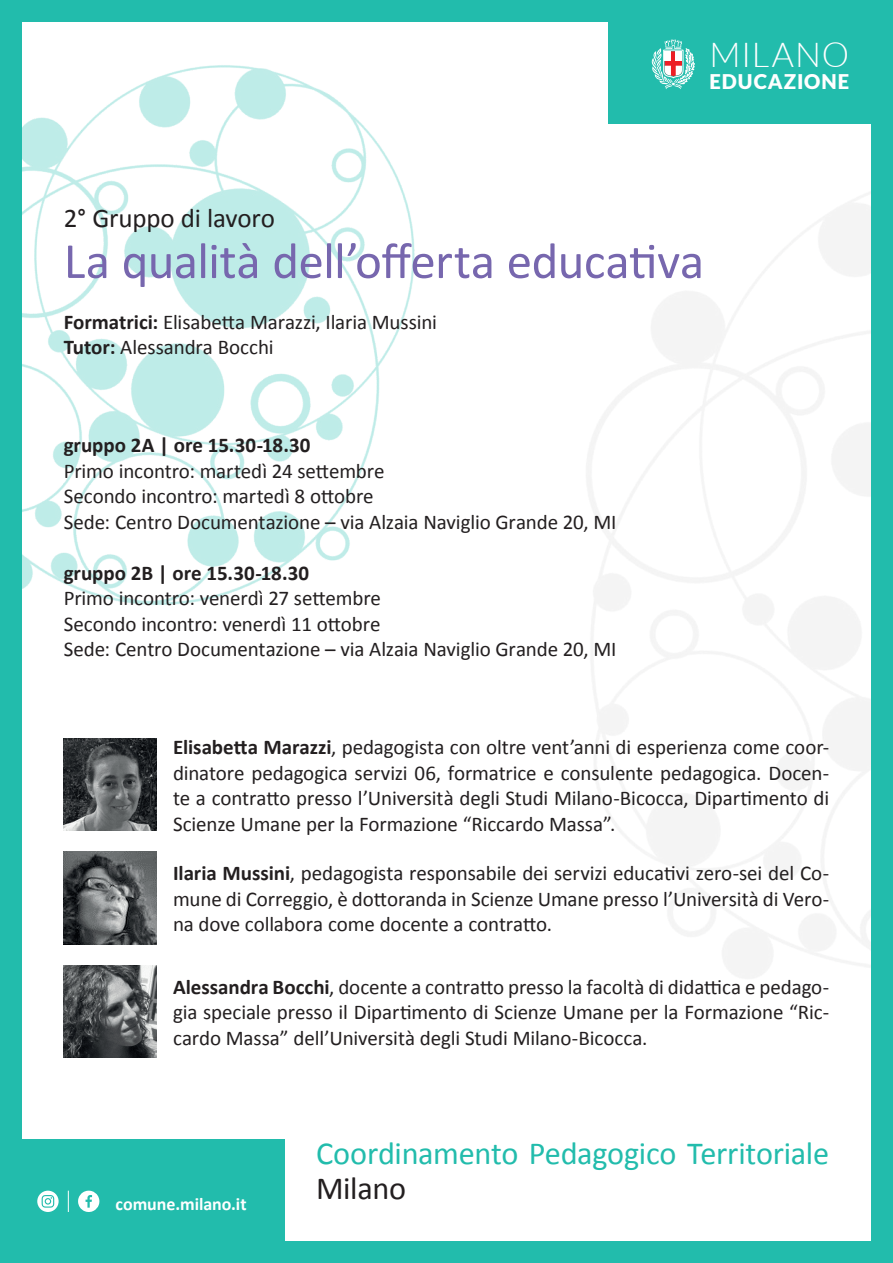
<style>
.page{position:relative;width:893px;height:1263px;background:#fff}
.page>*{position:absolute;margin:0;border:0;box-sizing:border-box;transform-origin:0 0}
.t1{font:51px "Calibri";letter-spacing:-.01em;color:#7767ae}
.t2{font:300 34.35px "Lato";letter-spacing:.025em;color:#fff}
.t3{font:32.25px "Calibri";letter-spacing:-.01em;color:#22bcac}
.t4{font:32.25px "Calibri";letter-spacing:-.01em;color:#231f20}
.t5{font:27px "Calibri";letter-spacing:-.01em;color:#231f20}
.t6{font:21px/25.5px "Calibri";letter-spacing:-.005em;color:#231f20}
.t7{font:700 21px "Calibri";color:#231f20}
.t8{font:900 20.25px "Lato";letter-spacing:.045em;color:#fff}
.t9{font:700 18px "Calibri";letter-spacing:-.005em;color:#fff}
.s1{font-weight:700}
</style>
<div class="page">
<img style="left:21px;top:64px;width:394px;height:543px">
<img style="left:586px;top:166px;width:286px;height:814px">
<img style="left:64px;top:852px;width:92px;height:92px">
<img style="left:64px;top:965px;width:92px;height:92px">
<img style="left:64px;top:738px;width:92px;height:92px">
<div style="left:0;top:0;width:893px;height:21px;background:#22bcac"></div>
<div style="left:0;top:1242px;width:893px;height:21px;background:#22bcac"></div>
<div style="left:0;top:0;width:21px;height:1263px;background:#22bcac"></div>
<div style="left:872px;top:0;width:21px;height:1263px;background:#22bcac"></div>
<div style="left:0;top:1140px;width:285px;height:123px;background:#22bcac"></div>
<svg style="left:37px;top:1191px;width:22px;height:21px"></svg>
<svg style="left:78px;top:1191px;width:21px;height:21px"></svg>
<svg style="left:68px;top:1191px;width:1px;height:21px"></svg>
<div style="left:608px;top:0;width:285px;height:123px;background:#22bcac"></div>
<svg style="left:652px;top:39px;width:43px;height:50px"></svg>
<h2 class="t2" style="left:709px;top:36px;width:141px">MILANO</h2>
<p class="t8" style="left:709px;top:70px;width:141px">EDUCAZIONE</p>
<p class="t5" style="left:64px;top:199px;width:213px">2° Gruppo di lavoro</p>
<h1 class="t1" style="left:64px;top:226px;width:642px">La qualità dell’offerta educativa</h1>
<p class="t6" style="left:64px;top:309px;width:375px"><span class="s1">Formatrici:</span> Elisabetta Marazzi, Ilaria Mussini<br><span class="s1">Tutor:</span> Alessandra Bocchi</p>
<p class="t7" style="left:64px;top:430px;width:248px">gruppo 2A | ore 15.30-18.30</p>
<p class="t6" style="left:64px;top:457px;width:554px">Primo incontro: martedì 24 settembre<br>Secondo incontro: martedì 8 ottobre<br>Sede: Centro Documentazione – via Alzaia Naviglio Grande 20, MI</p>
<p class="t7" style="left:64px;top:558px;width:247px">gruppo 2B | ore 15.30-18.30</p>
<p class="t6" style="left:64px;top:585px;width:554px">Primo incontro: venerdì 27 settembre<br>Secondo incontro: venerdì 11 ottobre<br>Sede: Centro Documentazione – via Alzaia Naviglio Grande 20, MI</p>
<p class="t6" style="left:173px;top:734px;width:658px;text-align:justify"><span class="s1">Elisabetta Marazzi</span>, pedagogista con oltre vent’anni di esperienza come coor&shy;dinatore pedagogica servizi 06, formatrice e consulente pedagogica. Docen&shy;te a contratto presso l’Università degli Studi Milano-Bicocca, Dipartimento di Scienze Umane per la Formazione “Riccardo Massa”.</p>
<p class="t6" style="left:173px;top:860px;width:658px;text-align:justify"><span class="s1">Ilaria Mussini</span>, pedagogista responsabile dei servizi educativi zero-sei del Co&shy;mune di Correggio, è dottoranda in Scienze Umane presso l’Università di Vero&shy;na dove collabora come docente a contratto.</p>
<p class="t6" style="left:173px;top:973px;width:658px;text-align:justify"><span class="s1">Alessandra Bocchi</span>, docente a contratto presso la facoltà di didattica e pedago&shy;gia speciale presso il Dipartimento di Scienze Umane per la Formazione “Ric&shy;cardo Massa” dell’Università degli Studi Milano-Bicocca.</p>
<p class="t9" style="left:116px;top:1191px;width:133px">comune.milano.it</p>
<h3 class="t3" style="left:316px;top:1131px;width:515px">Coordinamento Pedagogico Territoriale</h3>
<h3 class="t4" style="left:316px;top:1166px;width:92px">Milano</h3>
</div>
